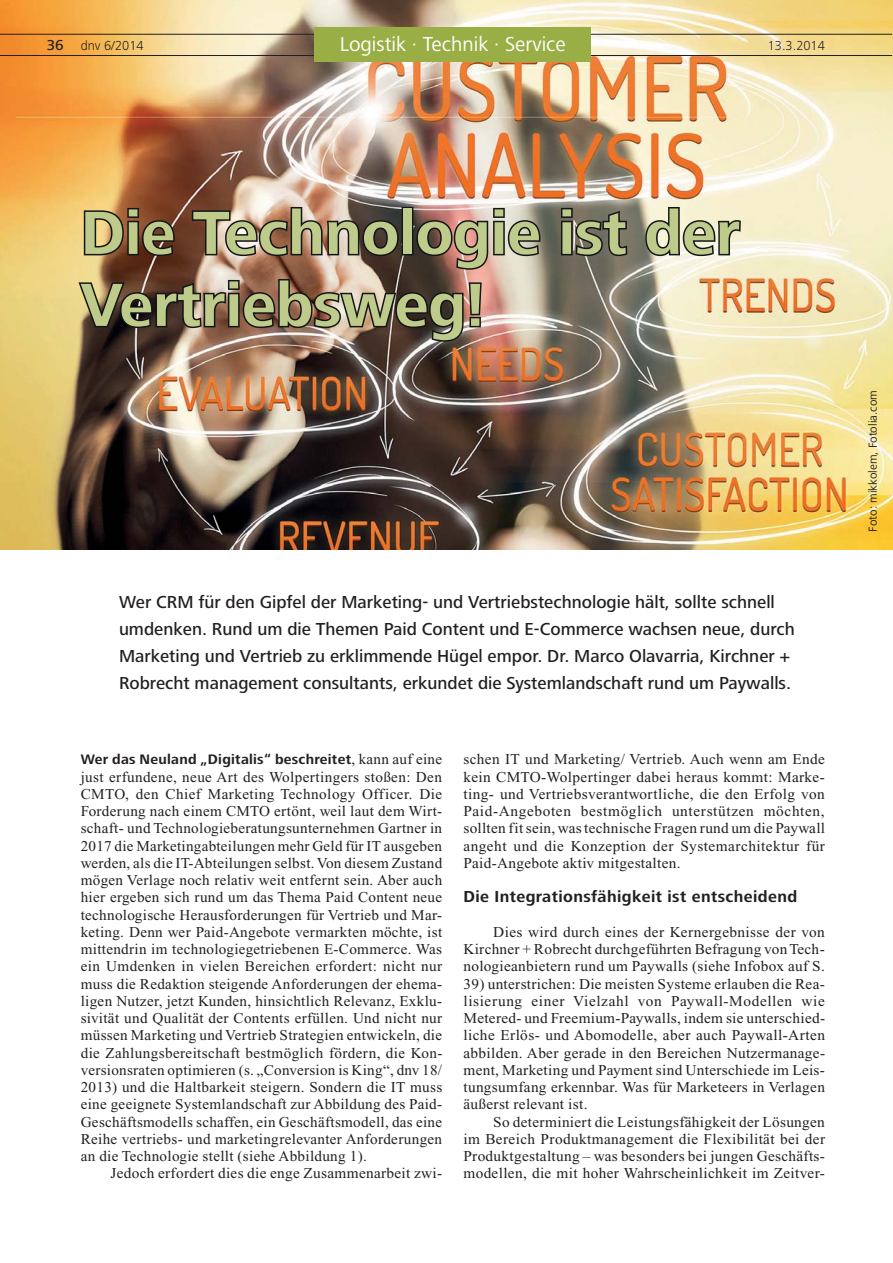
<style>
.page{position:relative;width:893px;height:1263px;background:#fff}
.page>*{position:absolute;margin:0;border:0;box-sizing:border-box;transform-origin:0 0}
.t1{font:700 63px/72px "Frutiger Next LT";color:#bfcb8a}
.t2{font:21px "Frutiger Next LT";color:#fff}
.t3{font:500 18px/27px "Frutiger Next LT";color:#231f20}
.t4{font:700 16.5px "Frutiger Next LT";letter-spacing:.025em;color:#231f20}
.t5{font:15px/17.2px "Times New Roman";letter-spacing:.02em;color:#231f20;text-align:justify}
.t6{font:700 14.25px "Frutiger Next LT";letter-spacing:.02em;color:#231f20}
.t7{font:300 13.5px "Frutiger Next LT";color:#231f20}
.t8{font:12px "Frutiger Next LT";color:#231f20}
.s1{font-weight:500;font-size:15px}
.s2{font-family:"Times New Roman";font-weight:400;font-size:15px}
</style>
<div class="page">
<img style="left:0;top:0;width:893px;height:550px">
<svg style="left:82px;top:206px;width:94px;height:52px;background:#765638"></svg>
<img style="left:190px;top:205px;width:171px;height:53px">
<div style="left:362px;top:220px;width:37px;height:36px;border:3px solid #121617;border-radius:50%"></div>
<svg style="left:370px;top:205px;width:45px;height:52px;background:#373430"></svg>
<div style="left:416px;top:220px;width:36px;height:36px;border:3px solid #121617;border-radius:50%"></div>
<div style="left:426px;top:226px;width:17px;height:24px;border:3px solid #121617;border-radius:50%"></div>
<svg style="left:452px;top:206px;width:177px;height:65px;background:#82786d"></svg>
<svg style="left:644px;top:205px;width:99px;height:53px;background:#b2b09d"></svg>
<img style="left:76px;top:277px;width:407px;height:66px">
<hr style="left:0;top:34px;width:892px;height:1px;background:#231f20">
<hr style="left:0;top:55px;width:892px;height:1px;background:#231f20">
<div style="left:315px;top:28px;width:276px;height:34px;background:#99ae44"></div>
<p class="t7" style="left:47px;top:41px;width:98px"><span class="s1">36</span> dnv 6/2014</p>
<h2 class="t2" style="left:340px;top:36px;width:228px">Logistik · Technik · Service</h2>
<p class="t7" style="left:768px;top:41px;width:59px">13.3.2014</p>
<h1 class="t1" style="left:81px;top:203px;width:661px">Die Technologie ist der<br>Vertriebsweg!</h1>
<p class="t3" style="left:119px;top:590px;width:677px">Wer CRM für den Gipfel der Marketing- und Vertriebstechnologie hält, sollte schnell umdenken. Rund um die Themen Paid Content und E-Commerce wachsen neue, durch Marketing und Vertrieb zu erklimmende Hügel empor. Dr. Marco Olavarria, Kirchner + Robrecht management consultants, erkundet die Systemlandschaft rund um Paywalls.</p>
<p class="t6" style="left:81px;top:754px;width:363px">Wer das Neuland „Digitalis“ beschreitet<span class="s2">, kann auf eine</span></p>
<p class="t5" style="left:81px;top:769px;width:363px">just erfundene, neue Art des Wolpertingers stoßen: Den CMTO, den Chief Marketing Technology Officer. Die Forderung nach einem CMTO ertönt, weil laut dem Wirt&shy;schaft- und Technologieberatungsunternehmen Gartner in 2017 die Marketingabteilungen mehr Geld für IT ausgeben werden, als die IT-Abteilungen selbst. Von diesem Zustand mögen Verlage noch relativ weit entfernt sein. Aber auch hier ergeben sich rund um das Thema Paid Content neue technologische Herausforderungen für Vertrieb und Mar&shy;keting. Denn wer Paid-Angebote vermarkten möchte, ist mittendrin im technologiegetriebenen E-Commerce. Was ein Umdenken in vielen Bereichen erfordert: nicht nur muss die Redaktion steigende Anforderungen der ehema&shy;ligen Nutzer, jetzt Kunden, hinsichtlich Relevanz, Exklu&shy;sivität und Qualität der Contents erfüllen. Und nicht nur müssen Marketing und Vertrieb Strategien entwickeln, die die Zahlungsbereitschaft bestmöglich fördern, die Kon&shy;versionsraten optimieren (s. „Conversion is King“, dnv 18/ 2013) und die Haltbarkeit steigern. Sondern die IT muss eine geeignete Systemlandschaft zur Abbildung des Paid-Geschäftsmodells schaffen, ein Geschäftsmodell, das eine Reihe vertriebs- und marketingrelevanter Anforderungen an die Technologie stellt (siehe Abbildung 1).</p>
<p class="t5" style="left:110px;top:1166px;width:333px">Jedoch erfordert dies die enge Zusammenarbeit zwi-</p>
<p class="t5" style="left:463px;top:752px;width:363px">schen IT und Marketing/ Vertrieb. Auch wenn am Ende kein CMTO-Wolpertinger dabei heraus kommt: Marke&shy;ting- und Vertriebsverantwortliche, die den Erfolg von Paid-Angeboten bestmöglich unterstützen möchten, sollten fit sein, was technische Fragen rund um die Paywall angeht und die Konzeption der Systemarchitektur für Paid-Angebote aktiv mitgestalten.</p>
<p class="t4" style="left:463px;top:891px;width:335px">Die Integrationsfähigkeit ist entscheidend</p>
<p class="t5" style="left:463px;top:925px;width:363px;text-indent:30px">Dies wird durch eines der Kernergebnisse der von Kirchner + Robrecht durchgeführten Befragung von Tech&shy;nologieanbietern rund um Paywalls (siehe Infobox auf S.</p>
<p class="t5" style="left:463px;top:976px;width:363px">39) unterstrichen: Die meisten Systeme erlauben die Rea&shy;lisierung einer Vielzahl von Paywall-Modellen wie Metered- und Freemium-Paywalls, indem sie unterschied&shy;liche Erlös- und Abomodelle, aber auch Paywall-Arten abbilden. Aber gerade in den Bereichen Nutzermanage&shy;ment, Marketing und Payment sind Unterschiede im Leis&shy;tungsumfang erkennbar. Was für Marketeers in Verlagen äußerst relevant ist.</p>
<p class="t5" style="left:463px;top:1114px;width:363px;text-indent:30px">So determiniert die Leistungsfähigkeit der Lösungen im Bereich Produktmanagement die Flexibilität bei der Produktgestaltung – was besonders bei jungen Geschäfts&shy;modellen, die mit hoher Wahrscheinlichkeit im Zeitver-</p>
<p class="t8" style="left:868px;top:532px;width:143px;rotate:-90deg">Foto: mikkolem, Fotolia.com</p>
</div>
